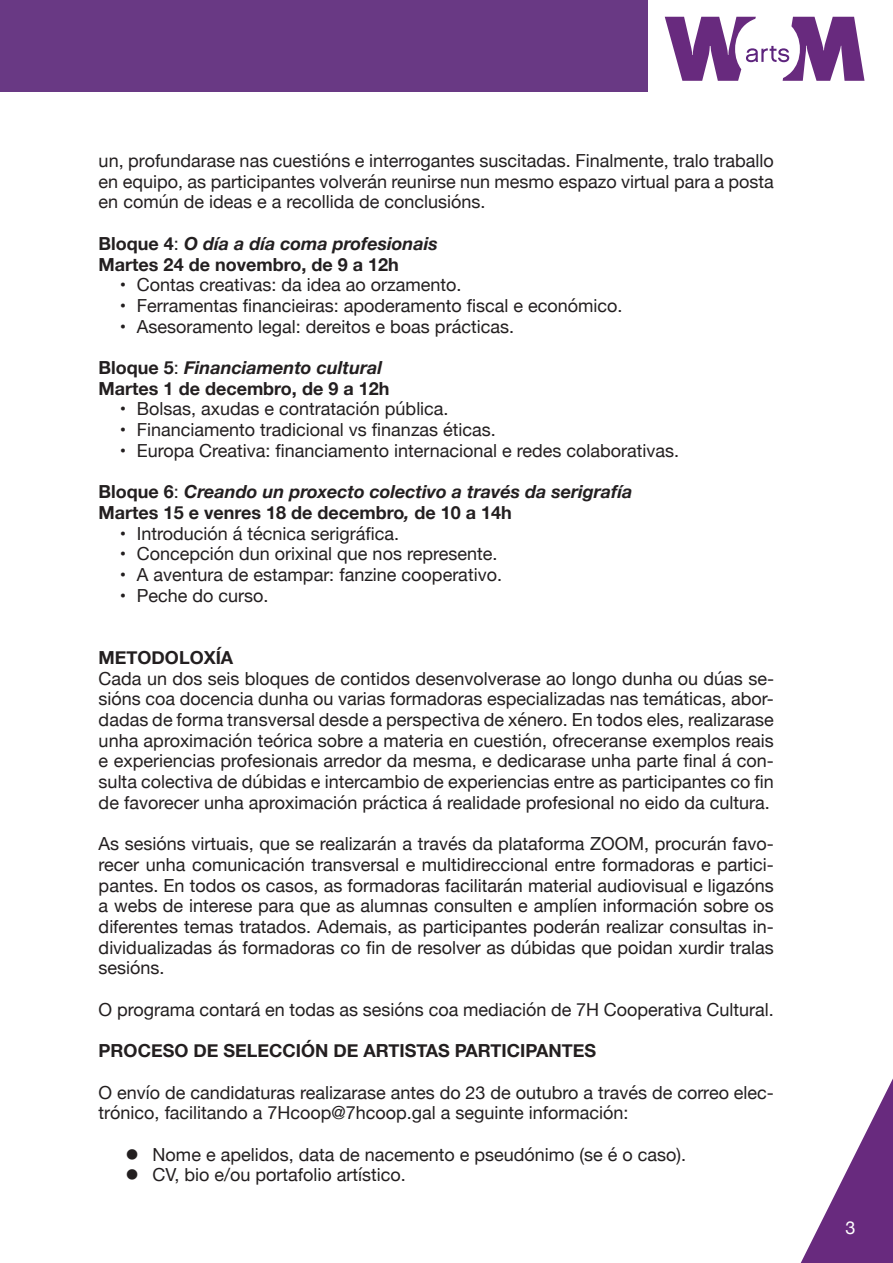
<style>
.page{position:relative;width:893px;height:1263px;background:#fff}
.page>*{position:absolute;margin:0;border:0;box-sizing:border-box;transform-origin:0 0}
.t1{font:18px/20.7px "Helvetica Neue";color:#231f20;text-align:justify}
.t2{font:700 18px/20.7px "Helvetica Neue";color:#231f20}
.t3{font:italic 700 18px/20.7px "Helvetica Neue";color:#231f20}
.t4{font:18px "Helvetica Neue";color:#fff}
.s1{font-weight:400}
.s2{font-style:italic}
.s3{font-style:normal}
.s4{font-weight:400;font-style:normal}
</style>
<div class="page">
<div style="left:0;top:0;width:648px;height:92px;background:#693984"></div>
<svg style="left:665px;top:17px;width:199px;height:64px"></svg>
<svg style="left:800px;top:1078px;width:93px;height:185px"></svg>
<p class="t1" style="left:99px;top:151px;width:677px">un, profundarase nas cuestións e interrogantes suscitadas. Finalmente, tralo traballo en equipo, as participantes volverán reunirse nun mesmo espazo virtual para a posta en común de ideas e a recollida de conclusións.</p>
<p class="t2" style="left:99px;top:234px;width:341px">Bloque 4<span class="s1">:</span> <span class="s2">O día a día coma profesionais<br></span>Martes 24 de novembro, de 9 a 12h</p>
<p class="t1" style="left:120px;top:276px;width:343px">• Contas creativas: da idea ao orzamento.</p>
<p class="t1" style="left:120px;top:296px;width:504px">• Ferramentas financieiras: apoderamento fiscal e económico.</p>
<p class="t1" style="left:120px;top:317px;width:396px">• Asesoramento legal: dereitos e boas prácticas.</p>
<p class="t2" style="left:99px;top:358px;width:292px">Bloque 5<span class="s1">:</span> <span class="s2">Financiamento cultural<br></span>Martes 1 de decembro, de 9 a 12h</p>
<p class="t1" style="left:120px;top:400px;width:330px">• Bolsas, axudas e contratación pública.</p>
<p class="t1" style="left:120px;top:420px;width:378px">• Financiamento tradicional vs finanzas éticas.</p>
<p class="t1" style="left:120px;top:441px;width:561px">• Europa Creativa: financiamento internacional e redes colaborativas.</p>
<p class="t3" style="left:99px;top:482px;width:535px"><span class="s3">Bloque 6</span><span class="s4">:</span> Creando un proxecto colectivo a través da serigrafía<br><span class="s3">Martes 15 e venres 18 de decembro</span>, <span class="s3">de 10 a 14h</span></p>
<p class="t1" style="left:120px;top:524px;width:281px">• Introdución á técnica serigráfica.</p>
<p class="t1" style="left:120px;top:545px;width:379px">• Concepción dun orixinal que nos represente.</p>
<p class="t1" style="left:120px;top:565px;width:384px">• A aventura de estampar: fanzine cooperativo.</p>
<p class="t1" style="left:120px;top:586px;width:150px">• Peche do curso.</p>
<p class="t2" style="left:99px;top:648px;width:136px">METODOLOXÍA</p>
<p class="t1" style="left:99px;top:669px;width:677px">Cada un dos seis bloques de contidos desenvolverase ao longo dunha ou dúas se&shy;sións coa docencia dunha ou varias formadoras especializadas nas temáticas, abor&shy;dadas de forma transversal desde a perspectiva de xénero. En todos eles, realizarase unha aproximación teórica sobre a materia en cuestión, ofreceranse exemplos reais e experiencias profesionais arredor da mesma, e dedicarase unha parte final á con&shy;sulta colectiva de dúbidas e intercambio de experiencias entre as participantes co fin de favorecer unha aproximación práctica á realidade profesional no eido da cultura.</p>
<p class="t1" style="left:99px;top:834px;width:677px">As sesións virtuais, que se realizarán a través da plataforma ZOOM, procurán favo&shy;recer unha comunicación transversal e multidireccional entre formadoras e partici&shy;pantes. En todos os casos, as formadoras facilitarán material audiovisual e ligazóns a webs de interese para que as alumnas consulten e amplíen información sobre os diferentes temas tratados. Ademais, as participantes poderán realizar consultas in&shy;dividualizadas ás formadoras co fin de resolver as dúbidas que poidan xurdir tralas sesións.</p>
<p class="t1" style="left:99px;top:1000px;width:677px">O programa contará en todas as sesións coa mediación de 7H Cooperativa Cultural.</p>
<p class="t2" style="left:99px;top:1041px;width:499px">PROCESO DE SELECCIÓN DE ARTISTAS PARTICIPANTES</p>
<p class="t1" style="left:99px;top:1083px;width:677px">O envío de candidaturas realizarase antes do 23 de outubro a través de correo elec&shy;trónico, facilitando a 7Hcoop@7hcoop.gal a seguinte información:</p>
<p class="t1" style="left:126px;top:1145px;width:562px">● Nome e apelidos, data de nacemento e pseudónimo (se é o caso).</p>
<p class="t1" style="left:126px;top:1166px;width:282px">● CV, bio e/ou portafolio artístico.</p>
<p class="t4" style="left:845px;top:1214px;width:12px">3</p>
</div>
